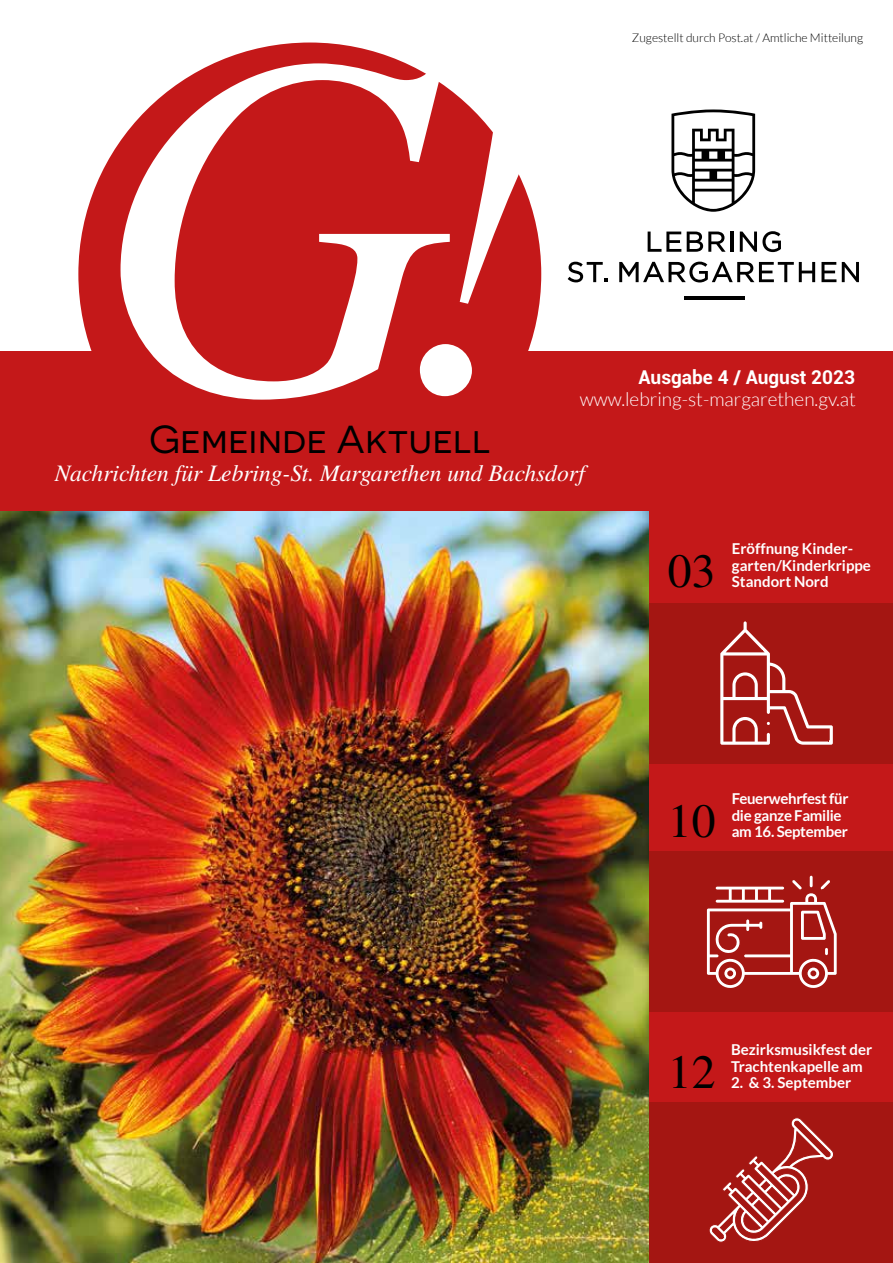
<style>
.page{position:relative;width:893px;height:1263px;background:#fff}
.page>*{position:absolute;margin:0;border:0;box-sizing:border-box;transform-origin:0 0}
.t1{font:italic 491.4px "Te X Gyre Termes";color:#fff}
.t2{font:47.7px "Te X Gyre Termes";color:#000}
.t3{font:39px "Novecentosanswide";color:#000}
.t4{font:italic 23.55px "Te X Gyre Termes";color:#fff}
.t5{font:300 19.05px "Lato";color:#fff}
.t6{font:700 19.05px "Roboto";color:#fff}
.t7{font:700 15px/16.5px "Lato";color:#fff}
.t8{font:700 15px/16.5px "Lato";letter-spacing:-.02em;color:#fff}
.t9{font:300 12px "Lato";color:#000}
</style>
<div class="page">
<div style="left:0;top:352px;width:893px;height:911px;background:#c41819"></div>
<div style="left:648px;top:1102px;width:245px;height:161px;background:#a41612"></div>
<div style="left:78px;top:43px;width:463px;height:462px;background:#c41819;border-radius:50%"></div>
<hr style="left:684px;top:296px;width:60px;height:3px;background:#000">
<svg style="left:648px;top:232px;width:33px;height:20px"></svg>
<svg style="left:687px;top:232px;width:39px;height:20px"></svg>
<hr style="left:730px;top:232px;width:3px;height:20px;background:#000">
<svg style="left:740px;top:231px;width:41px;height:21px"></svg>
<svg style="left:568px;top:262px;width:40px;height:20px"></svg>
<svg style="left:619px;top:262px;width:196px;height:20px"></svg>
<svg style="left:821px;top:262px;width:15px;height:20px"></svg>
<svg style="left:842px;top:262px;width:17px;height:20px"></svg>
<svg style="left:671px;top:109px;width:84px;height:103px"></svg>
<div style="left:647px;top:603px;width:246px;height:160px;background:#a41612"></div>
<div style="left:648px;top:852px;width:245px;height:160px;background:#a41612"></div>
<img style="left:0;top:511px;width:649px;height:752px">
<div style="left:808px;top:874px;width:6px;height:15px;border:2px solid #a41612;border-radius:2px"></div>
<svg style="left:706px;top:877px;width:131px;height:111px"></svg>
<svg style="left:720px;top:621px;width:113px;height:124px"></svg>
<svg style="left:709px;top:1117px;width:125px;height:126px"></svg>
<p class="t9" style="left:632px;top:31px;width:233px">Zugestellt durch Post.at / Amtliche Mitteilung</p>
<h1 class="t1" style="left:95px;top:-135px;width:471px">G!</h1>
<h3 class="t3" style="left:150px;top:417px;width:342px">Gemeinde Aktuell</h3>
<h3 class="t4" style="left:55px;top:456px;width:532px">Nachrichten für Lebring-St. Margarethen und Bachsdorf</h3>
<p class="t6" style="left:639px;top:364px;width:218px">Ausgabe 4 / August 2023</p>
<p class="t5" style="left:580px;top:389px;width:278px">www.lebring-st-margarethen.gv.at</p>
<h2 class="t2" style="left:668px;top:537px;width:49px">03</h2>
<p class="t7" style="left:732px;top:540px;width:141px">Eröffnung Kinder&shy;garten/Kinderkrippe<br>Standort Nord</p>
<h2 class="t2" style="left:668px;top:786px;width:49px">10</h2>
<p class="t8" style="left:732px;top:790px;width:118px">Feuerwehrfest für die ganze Familie am 16. September</p>
<h2 class="t2" style="left:668px;top:1037px;width:49px">12</h2>
<p class="t7" style="left:731px;top:1041px;width:143px">Bezirksmusikfest der<br>Trachtenkapelle am</p>
<p class="t7" style="left:731px;top:1074px;width:122px">2. &amp; 3. September</p>
</div>
